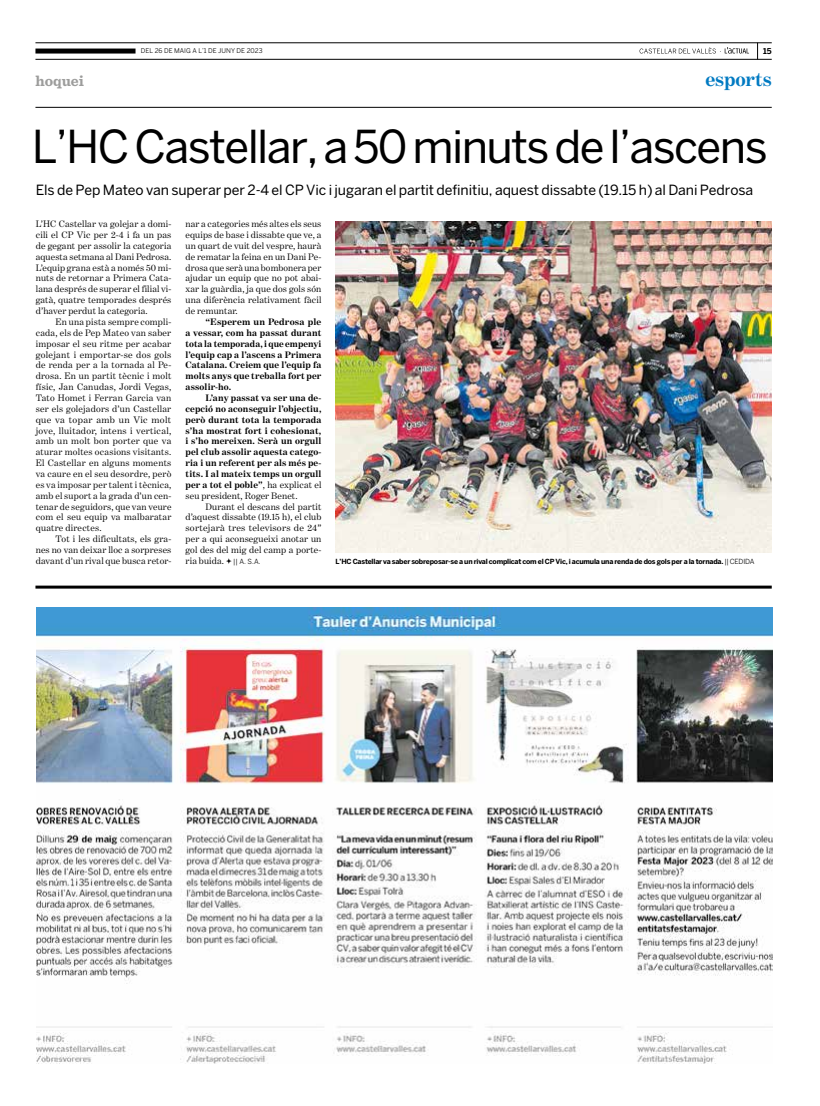
<style>
.page{position:relative;width:820px;height:1106px;background:#fff}
.page>*{position:absolute;margin:0;border:0;box-sizing:border-box;transform-origin:0 0}
.t1{font:45px "Benton Sans";letter-spacing:-.035em;color:#000}
.t2{font:700 20px "Benton Modern One";letter-spacing:-.005em;color:#007ac2}
.t3{font:700 15px "Sentinel";letter-spacing:-.005em;color:#9d9d9c}
.t4{font:14px "Benton Sans";letter-spacing:-.005em;color:#000}
.t5{font:9.5px/10.9px "Benton Modern One";letter-spacing:.015em;color:#000;text-align:justify}
.t6{font:700 9.5px/10.9px "Benton Modern One";letter-spacing:.015em;color:#000;text-align:justify}
.t7{font:700 8px "Benton Sans";color:#000}
.t8{font:700 7px "Benton Sans";letter-spacing:-.03em;color:#000}
.t9{font:6.5px "Benton Sans";letter-spacing:.005em;color:#000}
.s1{font-weight:400}
.s2{font-family:"Benton Sans";font-size:7px}
</style>
<div class="page">
<svg style="left:757px;top:44px;width:1px;height:15px"></svg>
<svg style="left:639px;top:47px;width:109px;height:7px"></svg>
<hr style="left:35px;top:107px;width:736px;height:1px;background:#000">
<hr style="left:35px;top:43px;width:736px;height:1px;background:#000">
<hr style="left:35px;top:59px;width:736px;height:1px;background:#000">
<div style="left:35px;top:49px;width:100px;height:5px;background:#000"></div>
<hr style="left:35px;top:585px;width:736px;height:3px;background:#000">
<img style="left:335px;top:221px;width:436px;height:332px">
<svg style="left:226px;top:558px;width:5px;height:6px"></svg>
<img style="left:36px;top:607px;width:736px;height:456px">
<p class="t9" style="left:141px;top:47px;width:123px">DEL 26 DE MAIG A L’1 DE JUNY DE 2023</p>
<p class="t7" style="left:762px;top:46px;width:10px">15</p>
<h3 class="t3" style="left:35px;top:69px;width:50px">hoquei</h3>
<h2 class="t2" style="left:705px;top:68px;width:68px">esports</h2>
<h1 class="t1" style="left:32px;top:120px;width:737px">L’HC Castellar, a 50 minuts de l’ascens</h1>
<h3 class="t4" style="left:36px;top:182px;width:718px">Els de Pep Mateo van superar per 2-4 el CP Vic i jugaran el partit definitiu, aquest dissabte (19.15 h) al Dani Pedrosa</h3>
<p class="t5" style="left:185px;top:218px;width:137px">nar a categories més altes els seus equips de base i dissabte que ve, a un quart de vuit del vespre, haurà de rematar la feina en un Dani Pe&shy;drosa que serà una bombonera per ajudar un equip que no pot abai&shy;xar la guàrdia, ja que dos gols són una diferència relativament fàcil de remuntar.</p>
<p class="t6" style="left:185px;top:316px;width:137px;text-indent:20px">“Esperem un Pedrosa ple a vessar, com ha passat durant tota la temporada, i que empenyi l’equip cap a l’ascens a Primera Catalana. Creiem que l’equip fa molts anys que treballa fort per assolir-ho.</p>
<p class="t6" style="left:185px;top:392px;width:137px;text-indent:20px">L’any passat va ser una de&shy;cepció no aconseguir l’objectiu, però durant tota la temporada s’ha mostrat fort i cohesionat, i s’ho mereixen. Serà un orgull pel club assolir aquesta catego&shy;ria i un referent per als més pe&shy;tits. I al mateix temps un orgull per a tot el poble”<span class="s1">, ha explicat el seu president, Roger Benet.</span></p>
<p class="t5" style="left:185px;top:501px;width:137px;text-indent:20px">Durant el descans del partit d’aquest dissabte (19.15 h), el club sortejarà tres televisors de 24” per a qui aconsegueixi anotar un gol des del mig del camp a porte&shy;ria buida. <span class="s2">|| A. S.A.</span></p>
<p class="t5" style="left:36px;top:218px;width:137px">L’HC Castellar va golejar a domi&shy;cili el CP Vic per 2-4 i fa un pas de gegant per assolir la categoria aquesta setmana al Dani Pedrosa.<br>L’equip grana està a només 50 mi&shy;nuts de retornar a Primera Cata&shy;lana després de superar el filial vi&shy;gatà, quatre temporades després d’haver perdut la categoria.</p>
<p class="t5" style="left:36px;top:316px;width:137px;text-indent:20px">En una pista sempre compli&shy;cada, els de Pep Mateo van saber imposar el seu ritme per acabar golejant i emportar-se dos gols de renda per a la tornada al Pe&shy;drosa. En un partit tècnic i molt físic, Jan Canudas, Jordi Vegas, Tato Homet i Ferran Garcia van ser els golejadors d’un Castellar que va topar amb un Vic molt jove, lluitador, intens i vertical, amb un molt bon porter que va aturar moltes ocasions visitants.<br>El Castellar en alguns moments va caure en el seu desordre, però es va imposar per talent i tècnica, amb el suport a la grada d’un cen&shy;tenar de seguidors, que van veure com el seu equip va malbaratar quatre directes.</p>
<p class="t5" style="left:36px;top:533px;width:137px;text-indent:20px">Tot i les dificultats, els gra&shy;nes no van deixar lloc a sorpreses davant d’un rival que busca retor-</p>
<p class="t8" style="left:335px;top:557px;width:420px">L’HC Castellar va saber sobreposar-se a un rival complicat com el CP Vic, i acumula una renda de dos gols per a la tornada. <span class="s1">|| CEDIDA</span></p>
</div>
